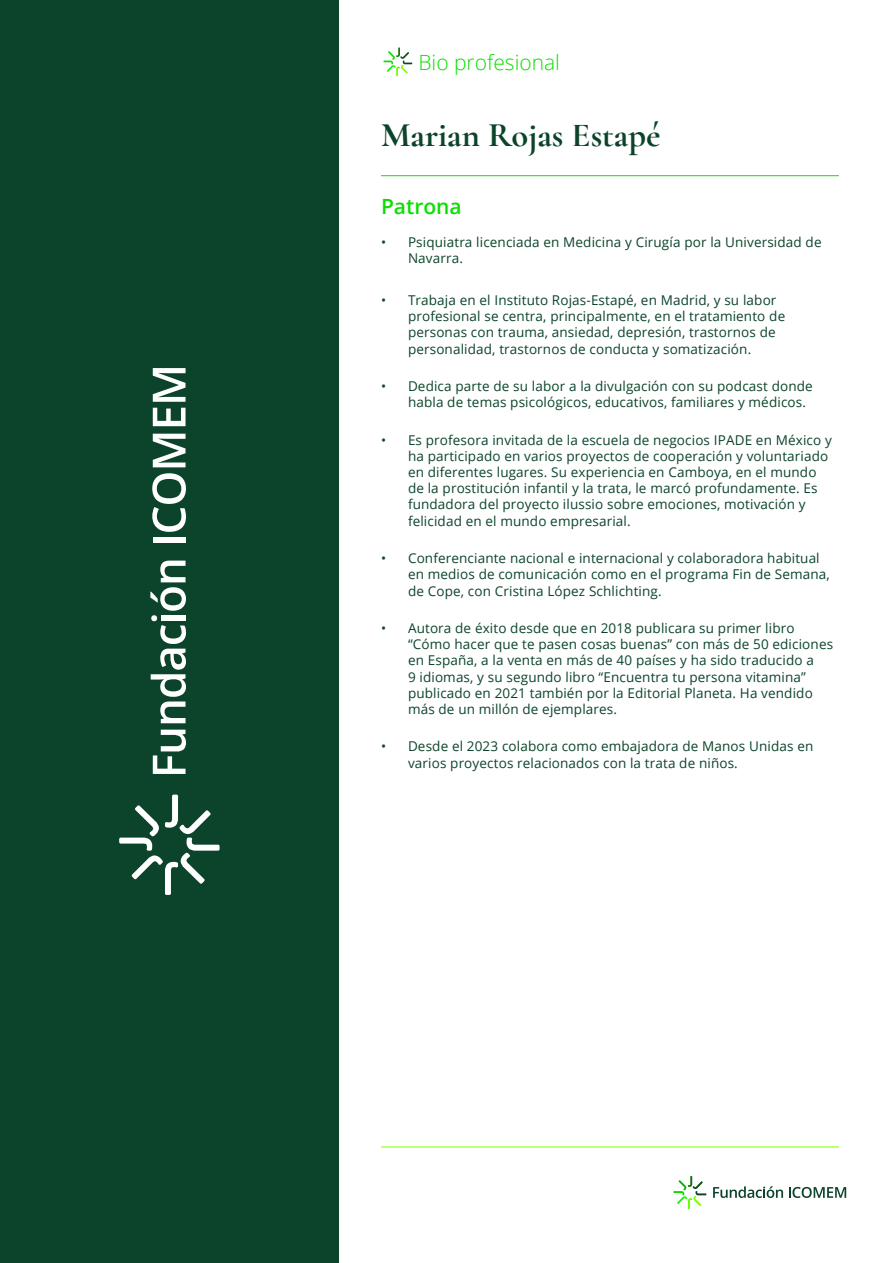
<style>
.page{position:relative;width:893px;height:1263px;background:#fff}
.page>*{position:absolute;margin:0;border:0;box-sizing:border-box;transform-origin:0 0}
.t1{font:700 34.5px "Cormorant Garamond";color:#0b442a}
.t2{font:300 21px "Open Sans";color:#0bdf00}
.t3{font:600 21px "Open Sans";color:#0bdf00}
.t4{font:13.5px/16.2px "Open Sans";letter-spacing:.01em;color:#0b442a}
</style>
<div class="page">
<svg style="left:713px;top:1186px;width:70px;height:12px"></svg>
<svg style="left:789px;top:1187px;width:57px;height:11px"></svg>
<svg style="left:673px;top:1176px;width:33px;height:33px"></svg>
<hr style="left:381px;top:175px;width:458px;height:1px;background:#0bdf00">
<hr style="left:381px;top:1146px;width:458px;height:1px;background:#7cff00">
<svg style="left:384px;top:48px;width:28px;height:28px"></svg>
<div style="left:0;top:0;width:339px;height:1263px;background:#0b442a"></div>
<svg style="left:153px;top:730px;width:33px;height:44px"></svg>
<svg style="left:150px;top:561px;width:36px;height:162px"></svg>
<div style="left:153px;top:538px;width:33px;height:5px;background:#fff"></div>
<svg style="left:152px;top:473px;width:34px;height:59px"></svg>
<svg style="left:153px;top:434px;width:33px;height:33px"></svg>
<svg style="left:153px;top:408px;width:33px;height:18px"></svg>
<svg style="left:153px;top:368px;width:33px;height:34px"></svg>
<svg style="left:119px;top:795px;width:101px;height:100px"></svg>
<h2 class="t2" style="left:418px;top:47px;width:143px">Bio profesional</h2>
<h1 class="t1" style="left:381px;top:114px;width:281px">Marian Rojas Estapé</h1>
<h2 class="t3" style="left:381px;top:192px;width:82px">Patrona</h2>
<p class="t4" style="left:408px;top:234px;width:415px;text-indent:-27px">• Psiquiatra licenciada en Medicina y Cirugía por la Universidad de<br>Navarra.</p>
<p class="t4" style="left:408px;top:292px;width:379px;text-indent:-27px">• Trabaja en el Instituto Rojas-Estapé, en Madrid, y su labor profesional se centra, principalmente, en el tratamiento de personas con trauma, ansiedad, depresión, trastornos de personalidad, trastornos de conducta y somatización.</p>
<p class="t4" style="left:408px;top:378px;width:406px;text-indent:-27px">• Dedica parte de su labor a la divulgación con su podcast donde habla de temas psicológicos, educativos, familiares y médicos.</p>
<p class="t4" style="left:408px;top:431px;width:425px;text-indent:-27px">• Es profesora invitada de la escuela de negocios IPADE en México y ha participado en varios proyectos de cooperación y voluntariado en diferentes lugares. Su experiencia en Camboya, en el mundo de la prostitución infantil y la trata, le marcó profundamente. Es fundadora del proyecto ilussio sobre emociones, motivación y felicidad en el mundo empresarial.</p>
<p class="t4" style="left:408px;top:550px;width:423px;text-indent:-27px">• Conferenciante nacional e internacional y colaboradora habitual en medios de comunicación como en el programa Fin de Semana, de Cope, con Cristina López Schlichting.</p>
<p class="t4" style="left:408px;top:620px;width:427px;text-indent:-27px">• Autora de éxito desde que en 2018 publicara su primer libro “Cómo hacer que te pasen cosas buenas” con más de 50 ediciones en España, a la venta en más de 40 países y ha sido traducido a<br>9 idiomas, y su segundo libro “Encuentra tu persona vitamina” publicado en 2021 también por la Editorial Planeta. Ha vendido más de un millón de ejemplares.</p>
<p class="t4" style="left:408px;top:738px;width:407px;text-indent:-27px">• Desde el 2023 colabora como embajadora de Manos Unidas en varios proyectos relacionados con la trata de niños.</p>
</div>
